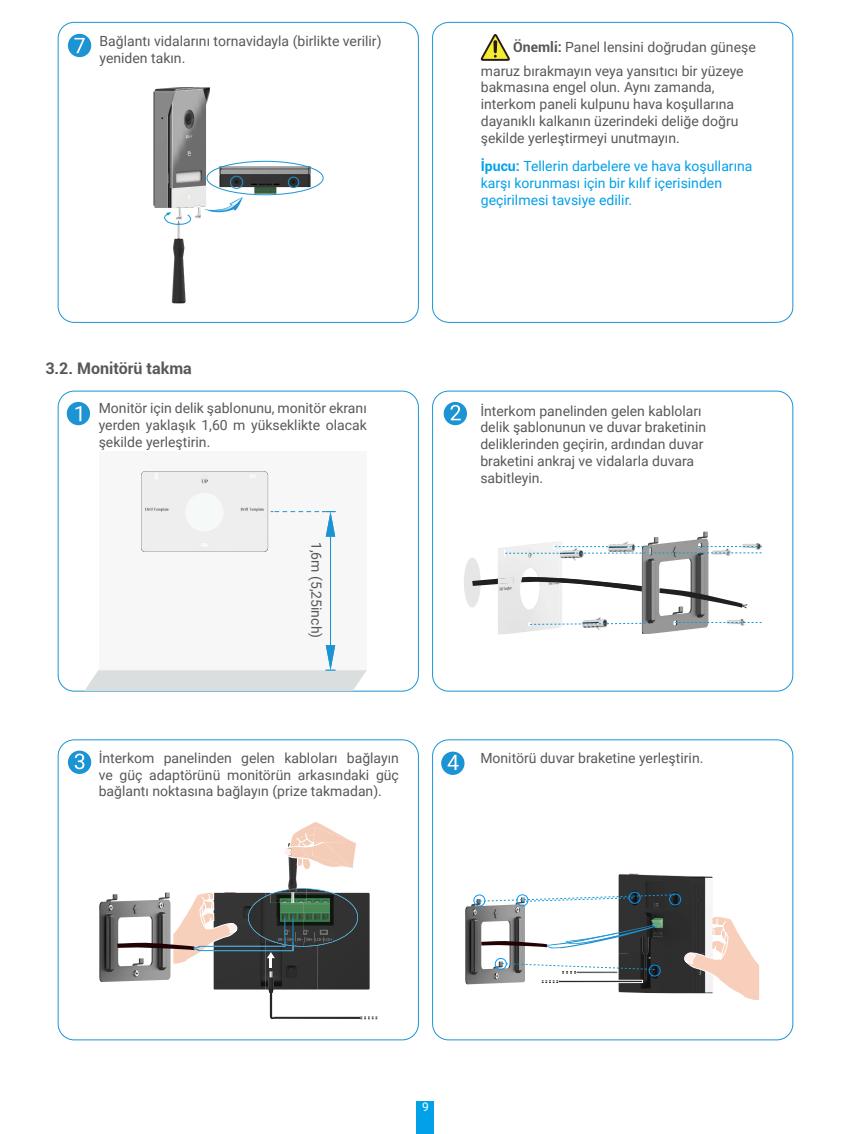
<style>
.page{position:relative;width:851px;height:1134px;background:#fff}
.page>*{position:absolute;margin:0;border:0;box-sizing:border-box;transform-origin:0 0}
.t1{font:700 16px "Roboto";color:#595857}
.t2{font:14px/16.8px "Roboto";color:#595857}
.t3{font:14px/16.8px "Roboto";color:#00a1e9}
.t4{font:12px "Roboto";color:#fff}
.s1{font-weight:700}
</style>
<div class="page">
<div style="left:417px;top:1101px;width:17px;height:33px;background:#00a1e9"></div>
<div style="left:432px;top:22px;width:361px;height:301px;border:1px solid #1c94d4;border-radius:16px"></div>
<svg style="left:480px;top:34px;width:29px;height:27px"></svg>
<div style="left:68px;top:34px;width:23px;height:23px;background:#1c94d4;border-radius:50%"></div>
<svg style="left:74px;top:38px;width:11px;height:15px"></svg>
<div style="left:58px;top:22px;width:360px;height:301px;border:1px solid #1c94d4;border-radius:16px"></div>
<img style="left:153px;top:87px;width:57px;height:121px">
<img style="left:171px;top:225px;width:15px;height:78px">
<svg style="left:164px;top:161px;width:159px;height:64px"></svg>
<img style="left:207px;top:205px;width:26px;height:6px">
<div style="left:288px;top:177px;width:11px;height:11px;border:1px solid #1c94d4;border-radius:50%"></div>
<div style="left:99px;top:451px;width:268px;height:219px;background:#f7f7f7"></div>
<div style="left:67px;top:402px;width:23px;height:23px;background:#1c94d4;border-radius:50%"></div>
<svg style="left:75px;top:406px;width:6px;height:15px"></svg>
<div style="left:432px;top:391px;width:361px;height:300px;border:1px solid #1c94d4;border-radius:16px"></div>
<svg style="left:443px;top:402px;width:24px;height:23px"></svg>
<svg style="left:450px;top:405px;width:10px;height:15px"></svg>
<img style="left:641px;top:531px;width:67px;height:103px">
<img style="left:712px;top:554px;width:19px;height:2px">
<img style="left:727px;top:619px;width:18px;height:7px">
<svg style="left:675px;top:622px;width:86px;height:1px"></svg>
<img style="left:742px;top:543px;width:19px;height:3px">
<svg style="left:659px;top:588px;width:88px;height:20px"></svg>
<div style="left:463px;top:557px;width:17px;height:50px;background:#e6e6e6;border-radius:50%"></div>
<svg style="left:472px;top:577px;width:26px;height:9px"></svg>
<img style="left:498px;top:542px;width:61px;height:92px">
<img style="left:498px;top:577px;width:16px;height:7px">
<img style="left:562px;top:541px;width:73px;height:20px">
<svg style="left:521px;top:574px;width:120px;height:17px"></svg>
<img style="left:559px;top:542px;width:3px;height:36px">
<img style="left:559px;top:590px;width:76px;height:40px">
<img style="left:559px;top:578px;width:76px;height:12px">
<svg style="left:505px;top:546px;width:256px;height:8px"></svg>
<svg style="left:529px;top:623px;width:116px;height:2px"></svg>
<div style="left:58px;top:740px;width:360px;height:300px;border:1px solid #1c94d4;border-radius:16px"></div>
<div style="left:68px;top:751px;width:23px;height:23px;background:#1c94d4;border-radius:50%"></div>
<svg style="left:75px;top:754px;width:9px;height:15px"></svg>
<img style="left:358px;top:892px;width:11px;height:49px">
<div style="left:213px;top:941px;width:156px;height:48px;background:#2f2f2f"></div>
<img style="left:99px;top:894px;width:72px;height:88px">
<img style="left:268px;top:977px;width:5px;height:42px">
<hr style="left:273px;top:1017px;width:87px;height:2px;background:#292b2b">
<svg style="left:360px;top:1017px;width:17px;height:2px"></svg>
<svg style="left:117px;top:822px;width:241px;height:155px"></svg>
<svg style="left:477px;top:739px;width:230px;height:1px"></svg>
<div style="left:432px;top:740px;width:361px;height:300px;border:1px solid #1c94d4;border-radius:16px"></div>
<div style="left:441px;top:752px;width:23px;height:23px;background:#1c94d4;border-radius:50%"></div>
<svg style="left:447px;top:755px;width:11px;height:15px"></svg>
<img style="left:465px;top:904px;width:8px;height:81px">
<svg style="left:473px;top:873px;width:287px;height:127px"></svg>
<svg style="left:93px;top:390px;width:282px;height:2px"></svg>
<hr style="left:330px;top:521px;width:1px;height:124px;background:#1c94d4">
<svg style="left:84px;top:645px;width:283px;height:46px"></svg>
<svg style="left:141px;top:471px;width:194px;height:81px"></svg>
<p class="t2" style="left:99px;top:32px;width:283px">Bağlantı vidalarını tornavidayla (birlikte verilir) yeniden takın.</p>
<p class="t1" style="left:45px;top:357px;width:148px">3.2. Monitörü takma</p>
<p class="t2" style="left:99px;top:399px;width:269px;text-align:justify">Monitör için delik şablonunu, monitör ekranı yerden yaklaşık 1,60 m yükseklikte olacak şekilde yerleştirin.</p>
<p class="t2" style="left:325px;top:542px;width:98px;rotate:90deg">1,6m (5,25inch)</p>
<p class="t2" style="left:99px;top:749px;width:302px;text-align:justify">İnterkom panelinden gelen kabloları bağlayın ve güç adaptörünü monitörün arkasındaki güç bağlantı noktasına bağlayın (prize takmadan).</p>
<p class="t2" style="left:480px;top:35px;width:276px;line-height:23.2px;text-indent:32px"><span class="s1">Önemli:</span> Panel lensini doğrudan güneşe maruz bırakmayın veya yansıtıcı bir yüzeye</p>
<p class="t2" style="left:480px;top:79px;width:259px">bakmasına engel olun. Aynı zamanda, interkom paneli kulpunu hava koşullarına dayanıklı kalkanın üzerindeki deliğe doğru şekilde yerleştirmeyi unutmayın.</p>
<p class="t3" style="left:480px;top:157px;width:273px"><span class="s1">İpucu:</span> Tellerin darbelere ve hava koşullarına karşı korunması için bir kılıf içerisinden geçirilmesi tavsiye edilir.</p>
<p class="t2" style="left:480px;top:402px;width:227px">İnterkom panelinden gelen kabloları delik şablonunun ve duvar braketinin deliklerinden geçirin, ardından duvar braketini ankraj ve vidalarla duvara sabitleyin.</p>
<p class="t2" style="left:480px;top:749px;width:224px">Monitörü duvar braketine yerleştirin.</p>
<p class="t4" style="left:422px;top:1099px;width:8px">9</p>
</div>
